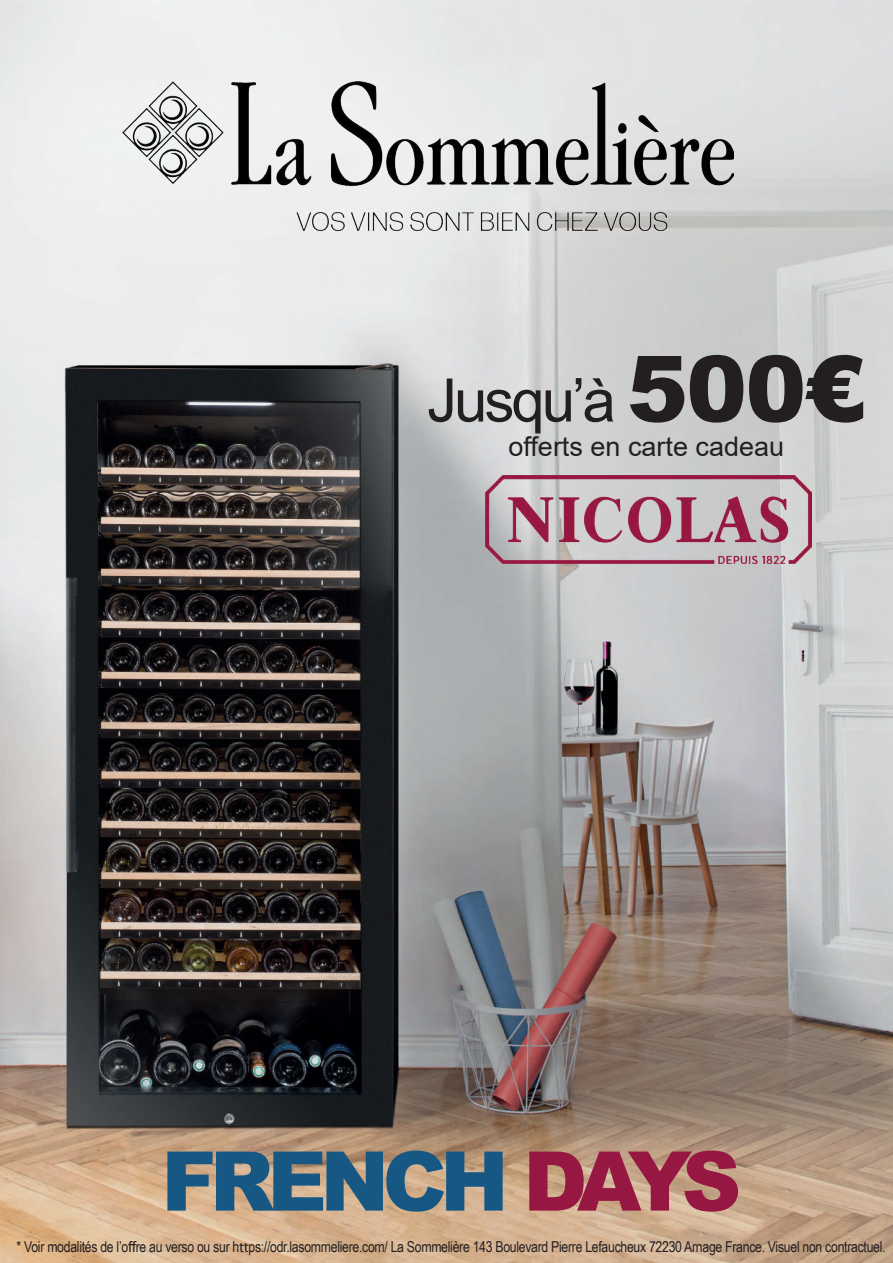
<style>
.page{position:relative;width:893px;height:1263px;background:#fff}
.page>*{position:absolute;margin:0;border:0;box-sizing:border-box;transform-origin:0 0}
.t1{font:900 82.5px "Arial";letter-spacing:-.08em;color:#165883}
.t2{font:60px "Arial";letter-spacing:-.05em;color:#231f20}
.t3{font:27px "Arial";color:#231f20}
.t4{font:15px "Arial Narrow";letter-spacing:-.02em;color:#231f20}
.s1{font-weight:900;font-size:91.5px}
.s2{color:#961742}
.s3{font-family:"Arial"}
.s4{font-family:"Myriad Pro"}
</style>
<div class="page">
<img style="left:0;top:0;width:893px;height:1263px">
<img style="left:122px;top:82px;width:611px;height:153px">
<img style="left:485px;top:475px;width:326px;height:88px">
<h2 class="t2" style="left:427px;top:359px;width:440px">Jusqu’à <span class="s1">500€</span></h2>
<h3 class="t3" style="left:508px;top:428px;width:277px">offerts en carte cadeau</h3>
<h1 class="t1" style="left:161px;top:1121px;width:581px">FRENCH <span class="s2">DAYS</span></h1>
<p class="t4" style="left:17px;top:1236px;width:870px">* Voir modalités de l’o<span class="s3">ff</span>re au verso ou sur h<span class="s4">tt</span>ps://odr.lasommeliere.com/ La Sommelière 143 Boulevard Pierre Lefaucheux 72230 Arnage France. Visuel non contractuel.</p>
</div>
